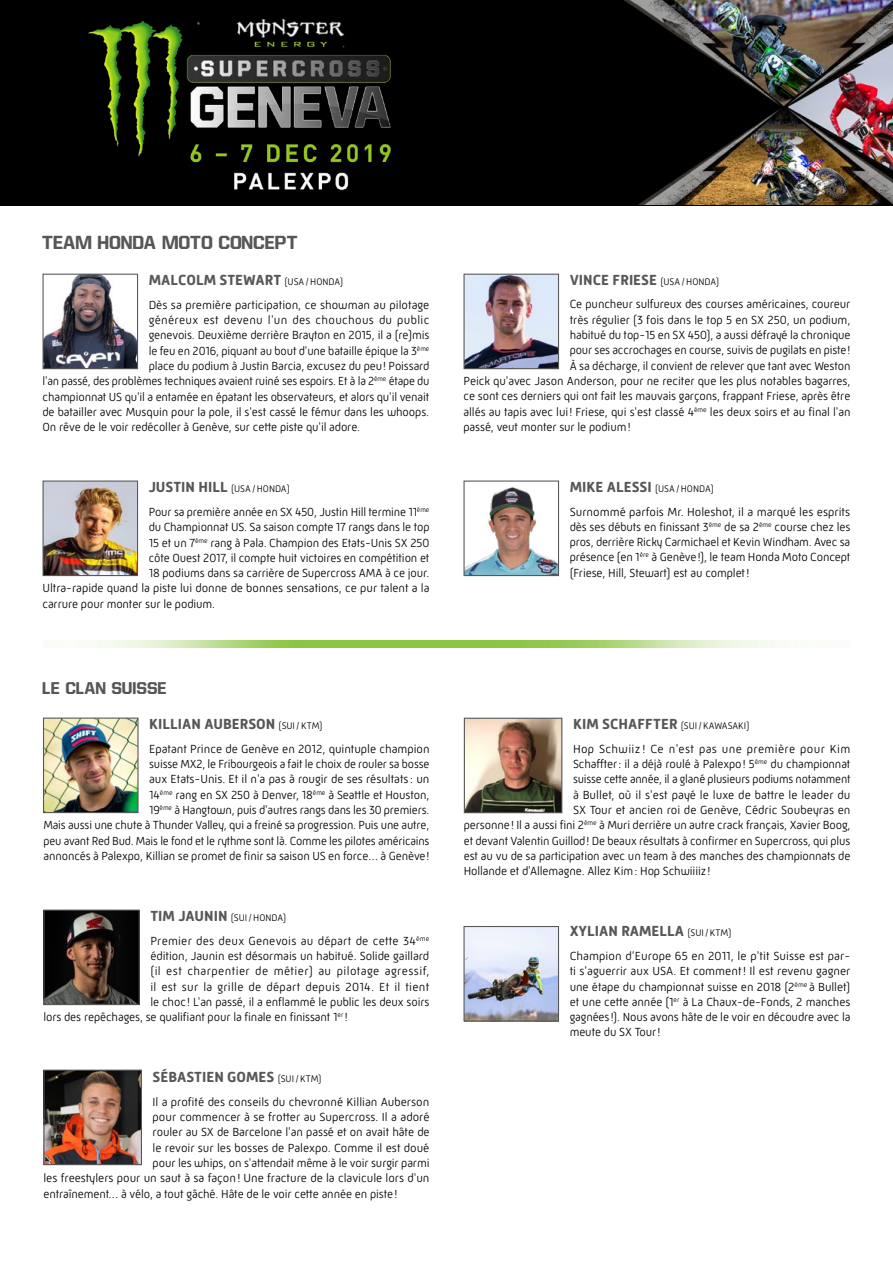
<style>
.page{position:relative;width:893px;height:1263px;background:#fff}
.page>*{position:absolute;margin:0;border:0;box-sizing:border-box;transform-origin:0 0}
.t1{font:18px "Allstar 4";color:#575756}
.t2{font:700 15px "Mic 32 New Rounded";color:#575756}
.t3{font:300 12px/15.3px "Mic 32 New Rounded";letter-spacing:-.01em;color:#000;text-align:justify}
.t4{font:300 12px "Mic 32 New Rounded";letter-spacing:.025em;color:#000}
.t5{font:300 12px "Mic 32 New Rounded";letter-spacing:.03em;color:#000}
.t6{font:300 12px "Mic 32 New Rounded";letter-spacing:.015em;color:#000}
.t7{font:300 9.75px "Mic 32 New Rounded";color:#000}
.s1{font-weight:300;font-size:9.75px;color:#000}
.s2{font-weight:700;font-size:15px;color:#575756}
</style>
<div class="page">
<img style="left:45px;top:276px;width:91px;height:91px">
<div style="left:43px;top:274px;width:95px;height:95px;border:1px solid #575756"></div>
<img style="left:465px;top:276px;width:92px;height:91px">
<div style="left:463px;top:274px;width:96px;height:95px;border:1px solid #575756"></div>
<img style="left:45px;top:482px;width:91px;height:92px">
<div style="left:43px;top:480px;width:95px;height:96px;border:1px solid #575756"></div>
<img style="left:465px;top:487px;width:92px;height:87px">
<div style="left:463px;top:480px;width:96px;height:96px;border:1px solid #575756"></div>
<div style="left:0;top:0;width:893px;height:205px;background:#000"></div>
<img style="left:88px;top:18px;width:303px;height:173px">
<img style="left:624px;top:0;width:269px;height:204px">
<img style="left:89px;top:641px;width:699px;height:7px">
<img style="left:45px;top:719px;width:92px;height:92px">
<div style="left:43px;top:717px;width:96px;height:96px;border:1px solid #575756"></div>
<img style="left:45px;top:911px;width:93px;height:92px">
<div style="left:43px;top:909px;width:97px;height:96px;border:1px solid #575756"></div>
<img style="left:45px;top:1071px;width:95px;height:92px">
<div style="left:43px;top:1069px;width:99px;height:96px;border:1px solid #575756"></div>
<img style="left:465px;top:928px;width:92px;height:91px">
<div style="left:463px;top:926px;width:96px;height:95px;border:1px solid #575756"></div>
<img style="left:466px;top:720px;width:94px;height:91px">
<div style="left:464px;top:718px;width:98px;height:95px;border:1px solid #575756"></div>
<h1 class="t1" style="left:43px;top:234px;width:258px">TEAM HONDA MOTO CONCEPT</h1>
<p class="t2" style="left:149px;top:271px;width:196px">MALCOLM STEWART <span class="s1">(USA/HONDA)</span></p>
<p class="t3" style="left:149px;top:297px;width:282px">Dès sa première participation, ce showman au pilotage</p>
<p class="t4" style="left:149px;top:313px;width:282px">généreux est devenu l'un des chouchous du public</p>
<p class="t3" style="left:149px;top:328px;width:282px">genevois. Deuxième derrière Brayton en 2015, il a (re)mis</p>
<p class="t3" style="left:149px;top:343px;width:282px">le feu en 2016, piquant au bout d'une bataille épique la 3<sup>ème</sup></p>
<p class="t3" style="left:149px;top:358px;width:282px">place du podium à Justin Barcia, excusez du peu! Poissard</p>
<p class="t3" style="left:43px;top:374px;width:388px">l'an passé, des problèmes techniques avaient ruiné ses espoirs. Et à la 2<sup>ème</sup> étape du</p>
<p class="t3" style="left:43px;top:389px;width:388px">championnat US qu'il a entamée en épatant les observateurs, et alors qu'il venait</p>
<p class="t3" style="left:43px;top:404px;width:388px">de batailler avec Musquin pour la pole, il s'est cassé le fémur dans les whoops.</p>
<p class="t3" style="left:43px;top:419px;width:319px">On rêve de le voir redécoller à Genève, sur cette piste qu'il adore.</p>
<p class="t7" style="left:149px;top:483px;width:143px"><span class="s2">JUSTIN HILL</span> (USA/HONDA)</p>
<p class="t3" style="left:149px;top:504px;width:282px">Pour sa première année en SX 450, Justin Hill termine 11<sup>ème</sup></p>
<p class="t3" style="left:149px;top:519px;width:282px">du Championnat US. Sa saison compte 17 rangs dans le top</p>
<p class="t3" style="left:149px;top:535px;width:282px">15 et un 7<sup>ème</sup> rang à Pala. Champion des Etats-Unis SX 250</p>
<p class="t3" style="left:149px;top:550px;width:282px">côte Ouest 2017, il compte huit victoires en compétition et</p>
<p class="t3" style="left:149px;top:565px;width:282px">18 podiums dans sa carrière de Supercross AMA à ce jour.</p>
<p class="t3" style="left:43px;top:581px;width:389px">Ultra-rapide quand la piste lui donne de bonnes sensations, ce pur talent a la</p>
<p class="t3" style="left:43px;top:596px;width:174px">carrure pour monter sur le podium.</p>
<h1 class="t1" style="left:43px;top:679px;width:126px">le clan suisse</h1>
<p class="t2" style="left:149px;top:715px;width:175px">KILLIAN AUBERSON <span class="s1">(SUI/KTM)</span></p>
<p class="t3" style="left:43px;top:741px;width:388px;text-align:right">Epatant Prince de Genève en 2012, quintuple champion<br>suisse MX2, le Fribourgeois a fait le choix de rouler sa bosse<br>aux Etats-Unis. Et il n'a pas à rougir de ses résultats : un<br>14<sup>ème</sup> rang en SX 250 à Denver, 18<sup>ème</sup> à Seattle et Houston,<br>19<sup>ème</sup> à Hangtown, puis d'autres rangs dans les 30 premiers.<br>Mais aussi une chute à Thunder Valley, qui a freiné sa progression. Puis une autre, peu avant Red Bud. Mais le fond et le rythme sont là. Comme les pilotes américains annoncés à Palexpo, Killian se promet de finir sa saison US en force… à Genève!</p>
<p class="t7" style="left:150px;top:912px;width:137px"><span class="s2">TIM JAUNIN</span> (SUI/HONDA)</p>
<p class="t6" style="left:150px;top:934px;width:281px">Premier des deux Genevois au départ de cette 34<sup>ème</sup></p>
<p class="t3" style="left:150px;top:948px;width:280px">édition, Jaunin est désormais un habitué. Solide gaillard</p>
<p class="t5" style="left:150px;top:964px;width:281px">(il est charpentier de métier) au pilotage agressif,</p>
<p class="t4" style="left:150px;top:979px;width:280px">il est sur la grille de départ depuis 2014. Et il tient</p>
<p class="t3" style="left:150px;top:994px;width:281px">le choc! L'an passé, il a enflammé le public les deux soirs</p>
<p class="t3" style="left:43px;top:1009px;width:306px">lors des repêchages, se qualifiant pour la finale en finissant 1<sup>er</sup> !</p>
<p class="t2" style="left:153px;top:1068px;width:171px">SÉBASTIEN GOMES <span class="s1">(SUI/KTM)</span></p>
<p class="t3" style="left:153px;top:1094px;width:278px">Il a profité des conseils du chevronné Killian Auberson</p>
<p class="t3" style="left:153px;top:1109px;width:278px">pour commencer à se frotter au Supercross. Il a adoré</p>
<p class="t3" style="left:153px;top:1125px;width:279px">rouler au SX de Barcelone l'an passé et on avait hâte de</p>
<p class="t3" style="left:153px;top:1140px;width:278px">le revoir sur les bosses de Palexpo. Comme il est doué</p>
<p class="t3" style="left:153px;top:1155px;width:278px">pour les whips, on s'attendait même à le voir surgir parmi</p>
<p class="t3" style="left:43px;top:1170px;width:388px">les freestylers pour un saut à sa façon! Une fracture de la clavicule lors d'un</p>
<p class="t3" style="left:43px;top:1186px;width:355px">entraînement… à vélo, a tout gâché. Hâte de le voir cette année en piste!</p>
<p class="t2" style="left:570px;top:271px;width:151px">VINCE FRIESE <span class="s1">(USA/HONDA)</span></p>
<p class="t3" style="left:570px;top:297px;width:282px">Ce puncheur sulfureux des courses américaines, coureur</p>
<p class="t3" style="left:570px;top:312px;width:282px">très régulier (3 fois dans le top 5 en SX 250, un podium,</p>
<p class="t3" style="left:570px;top:327px;width:282px">habitué du top-15 en SX 450), a aussi défrayé la chronique</p>
<p class="t3" style="left:570px;top:343px;width:282px">pour ses accrochages en course, suivis de pugilats en piste!</p>
<p class="t3" style="left:570px;top:358px;width:282px">À sa décharge, il convient de relever que tant avec Weston</p>
<p class="t3" style="left:463px;top:373px;width:389px">Peick qu'avec Jason Anderson, pour ne reciter que les plus notables bagarres,</p>
<p class="t3" style="left:463px;top:388px;width:388px">ce sont ces derniers qui ont fait les mauvais garçons, frappant Friese, après être</p>
<p class="t3" style="left:463px;top:404px;width:389px">allés au tapis avec lui! Friese, qui s'est classé 4<sup>ème</sup> les deux soirs et au final l'an</p>
<p class="t3" style="left:463px;top:419px;width:169px">passé, veut monter sur le podium!</p>
<p class="t7" style="left:570px;top:483px;width:146px"><span class="s2">MIKE ALESSI</span> (USA/HONDA)</p>
<p class="t3" style="left:570px;top:504px;width:282px">Surnommé parfois Mr. Holeshot, il a marqué les esprits dès ses débuts en finissant 3<sup>ème</sup> de sa 2<sup>ème</sup> course chez les pros, derrière Ricky Carmichael et Kevin Windham. Avec sa présence (en 1<sup>ère</sup> à Genève!), le team Honda Moto Concept (Friese, Hill, Stewart) est au complet!</p>
<p class="t7" style="left:573px;top:720px;width:178px"><span class="s2">KIM SCHAFFTER</span> (SUI/KAWASAKI)</p>
<p class="t4" style="left:573px;top:742px;width:279px">Hop Schwiiz ! Ce n'est pas une première pour Kim</p>
<p class="t3" style="left:573px;top:756px;width:279px">Schaffter: il a déjà roulé à Palexpo! 5<sup>ème</sup> du championnat</p>
<p class="t3" style="left:573px;top:772px;width:279px">suisse cette année, il a glané plusieurs podiums notamment</p>
<p class="t3" style="left:573px;top:787px;width:279px">à Bullet, où il s'est payé le luxe de battre le leader du</p>
<p class="t3" style="left:573px;top:802px;width:279px">SX Tour et ancien roi de Genève, Cédric Soubeyras en</p>
<p class="t3" style="left:464px;top:817px;width:388px">personne! Il a aussi fini 2<sup>ème</sup> à Muri derrière un autre crack français, Xavier Boog,</p>
<p class="t3" style="left:464px;top:833px;width:388px">et devant Valentin Guillod! De beaux résultats à confirmer en Supercross, qui plus</p>
<p class="t3" style="left:464px;top:848px;width:388px">est au vu de sa participation avec un team à des manches des championnats de</p>
<p class="t3" style="left:464px;top:863px;width:248px">Hollande et d'Allemagne. Allez Kim: Hop Schwiiiiz!</p>
<p class="t2" style="left:570px;top:922px;width:163px">XYLIAN RAMELLA <span class="s1">(SUI/KTM)</span></p>
<p class="t3" style="left:570px;top:948px;width:282px">Champion d’Europe 65 en 2011, le p'tit Suisse est par&shy;ti s'aguerrir aux USA. Et comment! Il est revenu gagner une étape du championnat suisse en 2018 (2<sup>ème</sup> à Bullet) et une cette année (1<sup>er</sup> à La Chaux-de-Fonds, 2 manches gagnées !). Nous avons hâte de le voir en découdre avec la meute du SX Tour!</p>
</div>
